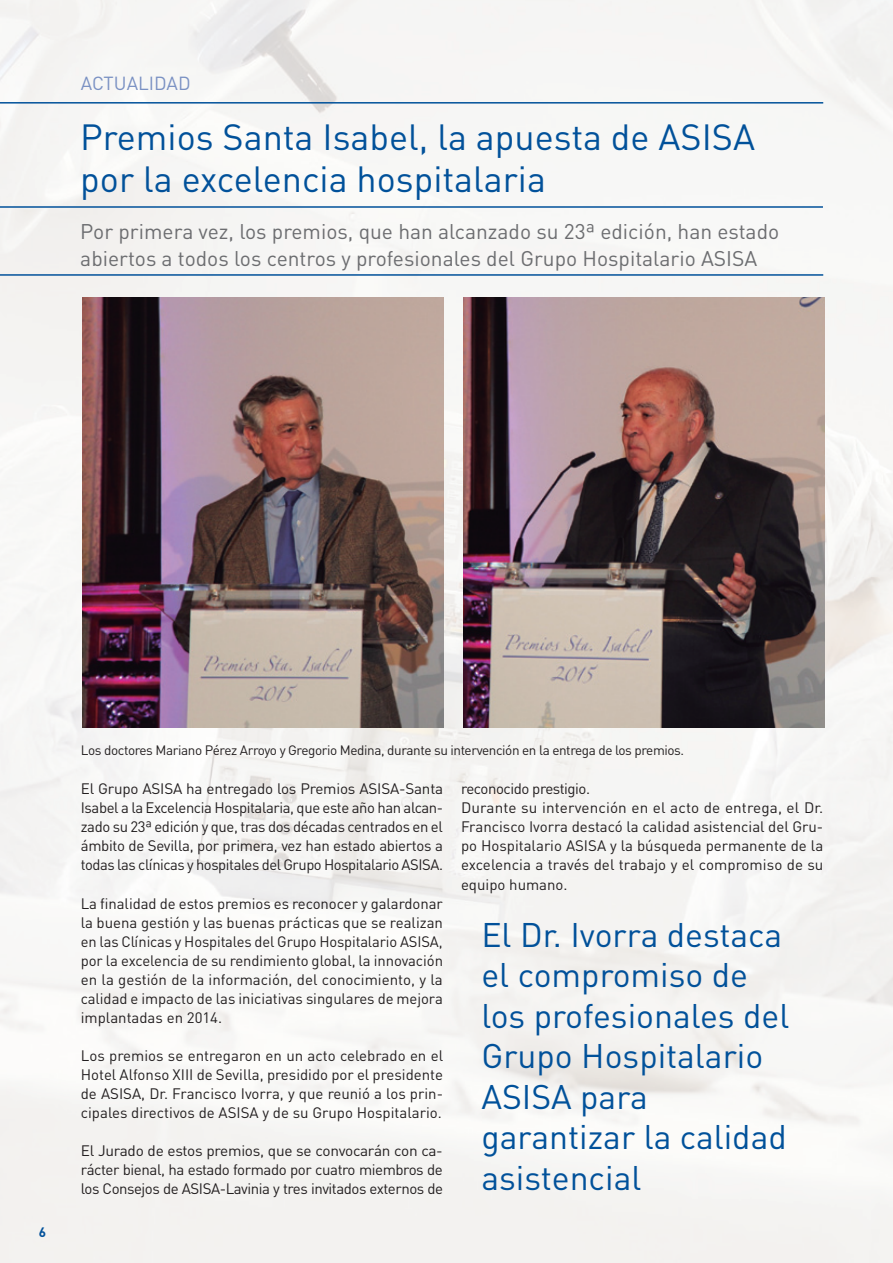
<style>
.page{position:relative;width:893px;height:1263px;background:#f6f5f4}
.page>*{position:absolute;margin:0;border:0;box-sizing:border-box;transform-origin:0 0}
.t1{font:36px/42px "DIN";color:#01519a}
.t2{font:33.75px/40.5px "DIN";color:#01519a}
.t3{font:21px/27px "DIN";color:#6c6d70}
.t4{font:18.75px "DIN";color:#7a91c3}
.t5{font:15px/19px "DIN";color:#231f20;text-align:justify}
.t6{font:13.5px "DIN";letter-spacing:-.03em;color:#231f20}
.t7{font:700 13.5px "DIN";color:#01519a}
</style>
<div class="page">
<hr style="left:0;top:102px;width:823px;height:2px;background:#01519a">
<hr style="left:0;top:274px;width:823px;height:2px;background:#01519a">
<hr style="left:0;top:206px;width:823px;height:2px;background:#01519a">
<img style="left:463px;top:298px;width:361px;height:429px">
<img style="left:82px;top:298px;width:361px;height:429px">
<p class="t4" style="left:81px;top:71px;width:111px">ACTUALIDAD</p>
<h1 class="t1" style="left:80px;top:115px;width:676px">Premios Santa Isabel, la apuesta de ASISA por la excelencia hospitalaria</h1>
<h3 class="t3" style="left:80px;top:217px;width:700px">Por primera vez, los premios, que han alcanzado su 23ª edición, han estado abiertos a todos los centros y profesionales del Grupo Hospitalario ASISA</h3>
<p class="t7" style="left:39px;top:1223px;width:9px">6</p>
<p class="t6" style="left:81px;top:741px;width:605px">Los doctores Mariano Pérez Arroyo y Gregorio Medina, durante su intervención en la entrega de los premios.</p>
<p class="t5" style="left:81px;top:779px;width:364px">El Grupo ASISA ha entregado los Premios ASISA-Santa Isabel a la Excelencia Hospitalaria, que este año han alcan&shy;zado su 23ª edición y que, tras dos décadas centrados en el ámbito de Sevilla, por primera, vez han estado abiertos a todas las clínicas y hospitales del Grupo Hospitalario ASISA.</p>
<p class="t5" style="left:81px;top:893px;width:364px">La finalidad de estos premios es reconocer y galardonar la buena gestión y las buenas prácticas que se realizan en las Clínicas y Hospitales del Grupo Hospitalario ASISA, por la excelencia de su rendimiento global, la innovación en la gestión de la información, del conocimiento, y la calidad e impacto de las iniciativas singulares de mejora implantadas en 2014.</p>
<p class="t5" style="left:81px;top:1046px;width:364px">Los premios se entregaron en un acto celebrado en el Hotel Alfonso XIII de Sevilla, presidido por el presidente de ASISA, Dr. Francisco Ivorra, y que reunió a los prin&shy;cipales directivos de ASISA y de su Grupo Hospitalario.</p>
<p class="t5" style="left:81px;top:1141px;width:364px">El Jurado de estos premios, que se convocarán con ca&shy;rácter bienal, ha estado formado por cuatro miembros de los Consejos de ASISA-Lavinia y tres invitados externos de</p>
<p class="t5" style="left:461px;top:779px;width:364px;text-align:left">reconocido prestigio.<br>Durante su intervención en el acto de entrega, el Dr.<br>Francisco Ivorra destacó la calidad asistencial del Gru&shy;po Hospitalario ASISA y la búsqueda permanente de la excelencia a través del trabajo y el compromiso de su equipo humano.</p>
<h2 class="t2" style="left:481px;top:914px;width:309px">El Dr. Ivorra destaca el compromiso de los profesionales del<br>Grupo Hospitalario<br>ASISA para garantizar la calidad asistencial</h2>
</div>
